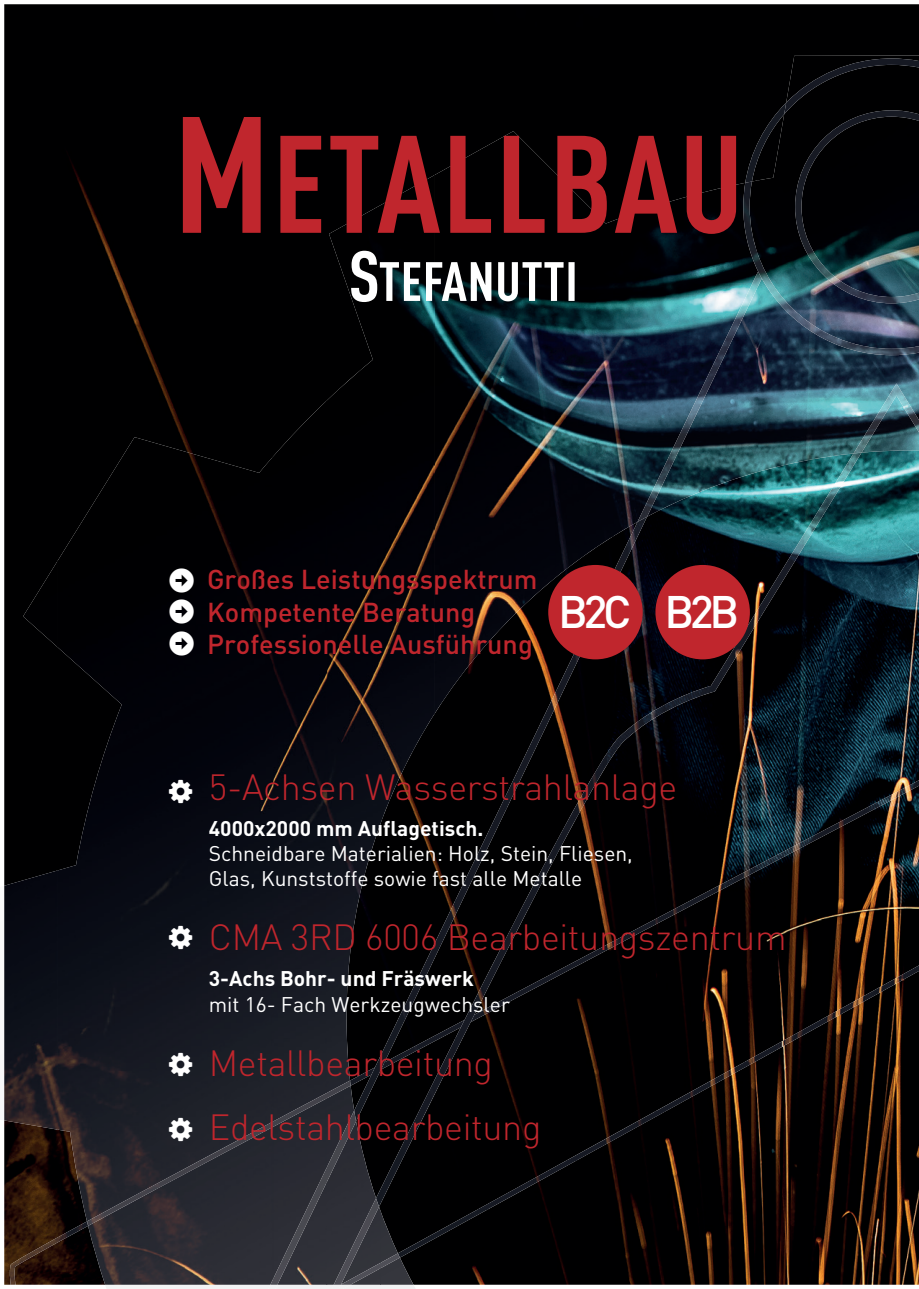
<style>
.page{position:relative;width:919px;height:1289px;background:#fff}
.page>*{position:absolute;margin:0;border:0;box-sizing:border-box;transform-origin:0 0}
.t1{font:500 45px "DIN";letter-spacing:-.1em;color:#fff}
.t2{font:300 36px/63.9px "DIN";letter-spacing:-.01em;color:#c0262d}
.t3{font:500 27px/32.4px "DIN";color:#c0262d}
.t4{font:21px/25.2px "DIN";color:#fff}
.t5{font:700 21px "DIN";color:#fff}
</style>
<div class="page">
<img style="left:4px;top:4px;width:914px;height:1280px">
<img style="left:470px;top:780px;width:448px;height:242px">
<img style="left:830px;top:965px;width:88px;height:49px">
<img style="left:456px;top:1052px;width:8px;height:11px">
<img style="left:742px;top:1013px;width:99px;height:50px">
<img style="left:654px;top:1062px;width:100px;height:50px">
<img style="left:566px;top:1111px;width:99px;height:49px">
<img style="left:477px;top:1159px;width:100px;height:50px">
<img style="left:416px;top:1208px;width:72px;height:49px">
<img style="left:810px;top:472px;width:51px;height:63px">
<img style="left:607px;top:536px;width:40px;height:63px">
<img style="left:759px;top:522px;width:52px;height:96px">
<img style="left:556px;top:639px;width:52px;height:215px">
<img style="left:709px;top:605px;width:51px;height:88px">
<img style="left:505px;top:688px;width:52px;height:264px">
<img style="left:636px;top:686px;width:74px;height:36px">
<img style="left:607px;top:721px;width:42px;height:43px">
<img style="left:455px;top:794px;width:51px;height:258px">
<img style="left:416px;top:899px;width:40px;height:256px">
<svg style="left:4px;top:885px;width:412px;height:403px;background:#1f1713"></svg>
<img style="left:757px;top:55px;width:161px;height:417px">
<img style="left:434px;top:131px;width:162px;height:459px">
<img style="left:326px;top:234px;width:109px;height:623px">
<img style="left:596px;top:180px;width:162px;height:356px">
<img style="left:272px;top:400px;width:55px;height:680px">
<img style="left:57px;top:437px;width:216px;height:847px">
<div style="left:23px;top:560px;width:35px;height:87px;background:#000001"></div>
<img style="left:596px;top:536px;width:17px;height:11px">
<img style="left:434px;top:589px;width:107px;height:54px">
<img style="left:434px;top:643px;width:54px;height:71px">
<img style="left:4px;top:870px;width:54px;height:259px">
<img style="left:326px;top:857px;width:55px;height:396px">
<img style="left:380px;top:1210px;width:33px;height:74px">
<img style="left:370px;top:1253px;width:30px;height:31px">
<img style="left:87px;top:1080px;width:263px;height:145px">
<svg style="left:268px;top:1284px;width:82px;height:4px"></svg>
<img style="left:719px;top:271px;width:42px;height:96px">
<img style="left:669px;top:350px;width:51px;height:121px">
<img style="left:853px;top:383px;width:65px;height:70px">
<img style="left:637px;top:454px;width:32px;height:68px">
<img style="left:320px;top:1110px;width:50px;height:174px">
<img style="left:270px;top:1180px;width:50px;height:104px">
<img style="left:369px;top:1198px;width:10px;height:28px">
<img style="left:743px;top:58px;width:175px;height:297px">
<div style="left:548px;top:565px;width:94px;height:94px;background:#c0262d;border-radius:50%"></div>
<div style="left:655px;top:565px;width:94px;height:94px;background:#c0262d;border-radius:50%"></div>
<svg style="left:183px;top:117px;width:77px;height:116px;background:#7c181d"></svg>
<svg style="left:280px;top:136px;width:456px;height:98px;background:#571115"></svg>
<svg style="left:351px;top:251px;width:223px;height:51px"></svg>
<svg style="left:169px;top:568px;width:25px;height:24px"></svg>
<svg style="left:169px;top:599px;width:25px;height:25px"></svg>
<svg style="left:169px;top:631px;width:25px;height:24px"></svg>
<svg style="left:169px;top:779px;width:23px;height:23px"></svg>
<svg style="left:169px;top:926px;width:23px;height:23px"></svg>
<svg style="left:169px;top:1052px;width:23px;height:24px"></svg>
<svg style="left:169px;top:1117px;width:23px;height:24px"></svg>
<p class="t3" style="left:207px;top:562px;width:332px">Großes Leistungsspektrum<br>Kompetente Beratung<br>Professionelle Ausführung</p>
<h1 class="t1" style="left:558px;top:583px;width:183px">B2C B2B</h1>
<h2 class="t2" style="left:209px;top:754px;width:470px">5-Achsen Wasserstrahlanlage</h2>
<p class="t5" style="left:209px;top:814px;width:276px">4000x2000 mm Auflagetisch.</p>
<p class="t4" style="left:209px;top:840px;width:425px">Schneidbare Materialien: Holz, Stein, Fliesen,<br>Glas, Kunststoffe sowie fast alle Metalle</p>
<h2 class="t2" style="left:209px;top:905px;width:579px">CMA 3RD 6006 Bearbeitungszentrum</h2>
<p class="t5" style="left:209px;top:964px;width:266px">3-Achs Bohr- und Fräswerk</p>
<p class="t4" style="left:209px;top:990px;width:302px">mit 16- Fach Werkzeugwechsler</p>
<h2 class="t2" style="left:209px;top:1030px;width:334px">Metallbearbeitung<br>Edelstahlbearbeitung</h2>
</div>
